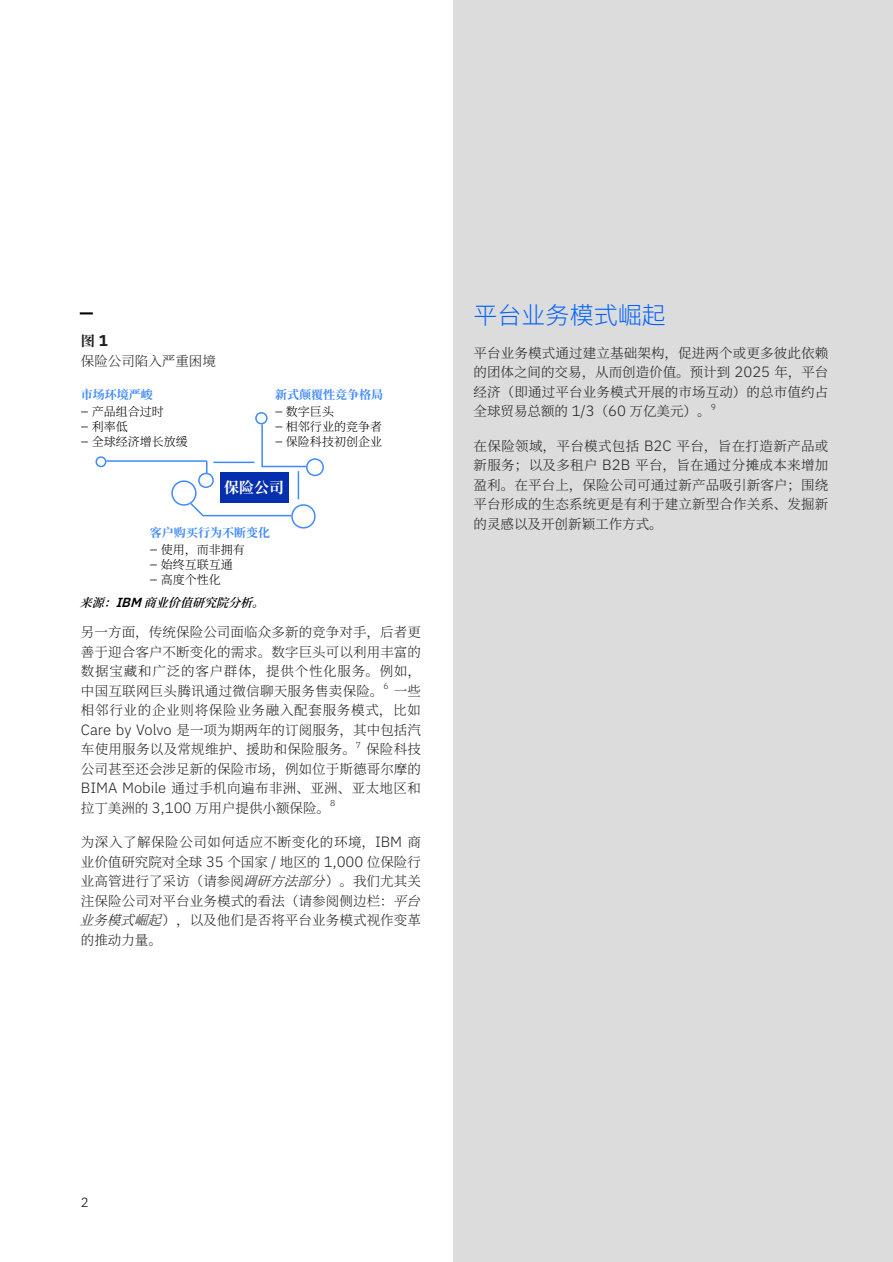
<style>
.page{position:relative;width:893px;height:1262px;background:#fff}
.page>*{position:absolute;margin:0;border:0;box-sizing:border-box;transform-origin:0 0}
.Heading1{font:300 24px "Noto Sans CJ Ksc";color:#0061ff}
.t1{font:700 15px "Noto Serif CJ Ksc";color:#fff}
.FigureTitle{font:700 14.25px "Noto Serif CJ Ksc";color:#231f20}
.body{font:300 13.5px/19.5px "Noto Serif CJ Ksc";letter-spacing:.01em;color:#231f20;text-align:justify}
.Footnote{font:300 13.2px "IBM Plex Sans";color:#000}
.t2{font:300 12px "Noto Serif CJ Ksc";color:#000}
.t3{font:700 12px "Noto Serif CJ Ksc";color:#408afb}
.FigureSource{font:italic 600 12px "Noto Serif CJ Ksc";color:#000}
.body-2{font:300 8.7px "IBM Plex Sans";color:#231f20}
.s1{font-family:"IBM Plex Sans";font-size:15.75px}
.s2{font-family:"IBM Plex Sans";font-size:13.2px}
.s3{font-family:"IBM Plex Sans";font-size:14.85px}
.s4{font-style:italic}
</style>
<div class="page">
<svg style="left:95px;top:412px;width:229px;height:117px"></svg>
<hr style="left:297px;top:471px;width:2px;height:28px;background:#408afb">
<hr style="left:213px;top:461px;width:41px;height:2px;background:#408afb">
<svg style="left:80px;top:312px;width:13px;height:2px"></svg>
<div style="left:453px;top:0;width:439px;height:1262px;background:#dcdcdc"></div>
<p class="FigureTitle" style="left:81px;top:332px;width:29px">图 <span class="s1">1</span></p>
<p class="body" style="left:81px;top:352px;width:136px">保险公司陷入严重困境</p>
<p class="t3" style="left:81px;top:387px;width:73px">市场环境严峻</p>
<p class="t3" style="left:275px;top:387px;width:109px">新式颠覆性竞争格局</p>
<p class="t2" style="left:81px;top:405px;width:84px"><span class="s2">–</span> 产品组合过时</p>
<p class="t2" style="left:81px;top:420px;width:48px"><span class="s2">–</span> 利率低</p>
<p class="t2" style="left:81px;top:435px;width:108px"><span class="s2">–</span> 全球经济增长放缓</p>
<p class="t2" style="left:275px;top:405px;width:60px"><span class="s2">–</span> 数字巨头</p>
<p class="t2" style="left:275px;top:420px;width:108px"><span class="s2">–</span> 相邻行业的竞争者</p>
<p class="t2" style="left:275px;top:435px;width:108px"><span class="s2">–</span> 保险科技初创企业</p>
<p class="t1" style="left:224px;top:479px;width:61px">保险公司</p>
<p class="t3" style="left:150px;top:526px;width:121px">客户购买行为不断变化</p>
<p class="t2" style="left:150px;top:542px;width:96px"><span class="s2">–</span> 使用，而非拥有</p>
<p class="t2" style="left:150px;top:557px;width:84px"><span class="s2">–</span> 始终互联互通</p>
<p class="t2" style="left:150px;top:572px;width:72px"><span class="s2">–</span> 高度个性化</p>
<p class="FigureSource" style="left:80px;top:596px;width:195px">来源：<span class="s2">I B M</span> 商业价值研究院分析。</p>
<p class="body" style="left:81px;top:623px;width:341px">另一方面，传统保险公司面临众多新的竞争对手，后者更善于迎合客户不断变化的需求。数字巨头可以利用丰富的数据宝藏和广泛的客户群体，提供个性化服务。例如，中国互联网巨头腾讯通过微信聊天服务售卖保险。</p>
<p class="body-2" style="left:383px;top:679px;width:7px">6</p>
<p class="body" style="left:81px;top:681px;width:341px;text-indent:313px">一些相邻行业的企业则将保险业务融入配套服务模式，比如<span class="s3">Care by Volvo</span> 是一项为期两年的订阅服务，其中包括汽车使用服务以及常规维护、援助和保险服务。</p>
<p class="body-2" style="left:356px;top:738px;width:7px">7</p>
<p class="body" style="left:81px;top:740px;width:341px;text-indent:285px">保险科技公司甚至还会涉足新的保险市场，例如位于斯德哥尔摩的<span class="s3">BIMA Mobile</span> 通过手机向遍布非洲、亚洲、亚太地区和拉丁美洲的 <span class="s3">3,100</span> 万用户提供小额保险。</p>
<p class="body-2" style="left:330px;top:796px;width:7px">8</p>
<p class="body" style="left:80px;top:832px;width:352px;text-align:left">为深入了解保险公司如何适应不断变化的环境，<span class="s3">IBM</span> 商业价值研究院对全球 <span class="s3">35</span> 个国家 <span class="s3">/</span> 地区的 <span class="s3">1,000</span> 位保险行业高管进行了采访（请参阅<span class="s4">调研方法部分</span>）。我们尤其关注保险公司对平台业务模式的看法（请参阅侧边栏：<span class="s4">平台业务模式崛起</span>），以及他们是否将平台业务模式视作变革的推动力量。</p>
<p class="Heading1" style="left:473px;top:302px;width:193px">平台业务模式崛起</p>
<p class="body" style="left:473px;top:343px;width:356px">平台业务模式通过建立基础架构，促进两个或更多彼此依赖的团体之间的交易，从而创造价值。预计到 <span class="s3">2025</span> 年，平台经济（即通过平台业务模式开展的市场互动）的总市值约占全球贸易总额的 <span class="s3">1/3</span>（<span class="s3">60</span> 万亿美元）。</p>
<p class="body-2" style="left:710px;top:400px;width:7px">9</p>
<p class="body" style="left:473px;top:436px;width:356px">在保险领域，平台模式包括 <span class="s3">B2C</span> 平台，旨在打造新产品或新服务；以及多租户 <span class="s3">B2B</span> 平台，旨在通过分摊成本来增加盈利。在平台上，保险公司可通过新产品吸引新客户；围绕平台形成的生态系统更是有利于建立新型合作关系、发掘新的灵感以及开创新颖工作方式。</p>
<p class="Footnote" style="left:81px;top:1192px;width:9px">2</p>
</div>
